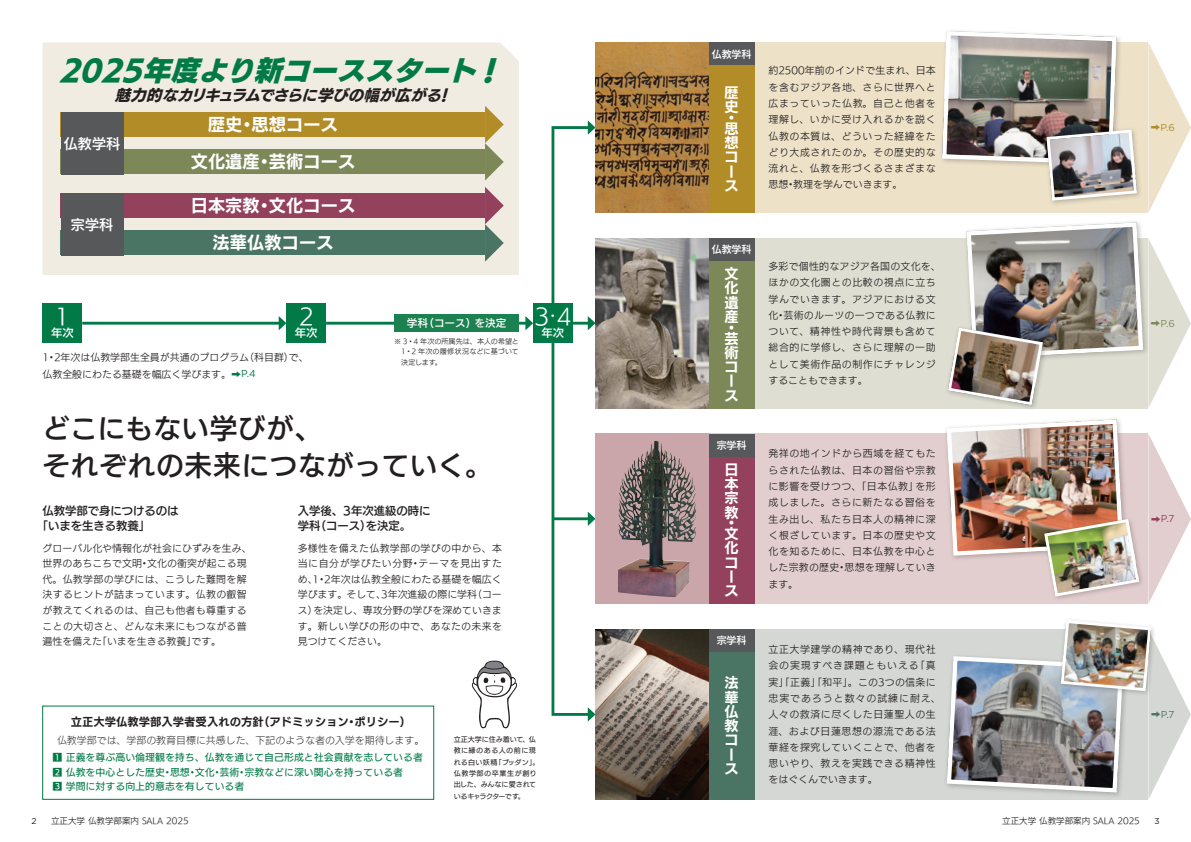
<style>
.page{position:relative;width:1191px;height:842px;background:#fff}
.page>*{position:absolute;margin:0;border:0;box-sizing:border-box;transform-origin:0 0}
.t1{font:28.3px/36.9px "UD Kakugo Small Pr 6 N DB";letter-spacing:-.005em;color:#231f20}
.t2{font:italic 800 28.1px "UD Kakugo Small Pr 6 N";color:#017a47}
.t3{font:22.7px "UD Kakugo Small Pr 6 N R";color:#fff}
.t4{font:17.1px "UD Kakugo Large Pr 6 N B";letter-spacing:.01em;color:#fff}
.t5{font:italic 15.6px "UD Kakugo Small Pr 6 N E";color:#231f20}
.t6{font:14.2px/14.3px "UD Kakugo Large Pr 6 N B";color:#fff}
.t7{font:14px "UD Kakugo Large Pr 6 N DB";color:#fff}
.t8{font:11.3px/15.6px "UD Kakugo Large Pr 6 N DB";color:#231f20}
.t9{font:11.3px "UD Kakugo Small Pr 6 N B";color:#231f20}
.t10{font:11.3px "UD Kakugo Small Pr 6 N DB";color:#fff}
.t11{font:10.6px "UD Kakugo Small Pr 6 N DB";color:#fff}
.t12{font:9.9px/16.3px "UD Kakugo Small Pr 6 N R";letter-spacing:.035em;color:#231f20;text-align:justify}
.t13{font:9.9px/16.3px "UD Kakugo Small Pr 6 N R";letter-spacing:.06em;color:#231f20}
.t14{font:9.9px/16.3px "UD Kakugo Small Pr 6 N R";letter-spacing:.055em;color:#231f20}
.t15{font:9.9px/14.2px "UD Kakugo Small Pr 6 N M";color:#017a47}
.t16{font:9.9px/16.3px "UD Kakugo Small Pr 6 N R";color:#231f20}
.t17{font:9.9px "UD Kakugo Small Pr 6 N L";color:#231f20}
.t18{font:9.9px "UD Kakugo Large Pr 6 N DB";color:#fff}
.t19{font:9.9px "Gotham";color:#b28d27}
.t20{font:9.9px "Gotham";color:#7c8858}
.t21{font:9.9px "Gotham";color:#93415c}
.t22{font:9.9px "Gotham";color:#4a7565}
.t23{font:8.5px "UD Kakugo Small Pr 6 N R";color:#231f20}
.t24{font:8.5px "Gotham";color:#231f20}
.t25{font:7.1px/11.3px "UD Kakugo Small Pr 6 N M";letter-spacing:-.005em;color:#231f20}
.t26{font:7.1px/10.6px "UD Kakugo Small Pr 6 N R";letter-spacing:.005em;color:#231f20;text-align:justify}
.s1{color:#017a47}
.s2{font-family:"Gotham";color:#017a47}
.s3{font-family:"UD Kakugo Small Pr 6 N R"}
</style>
<div class="page">
<div style="left:551px;top:126px;width:41px;height:590px;border:3px solid #017a47"></div>
<svg style="left:588px;top:120px;width:7px;height:15px"></svg>
<svg style="left:588px;top:707px;width:7px;height:14px"></svg>
<hr style="left:553px;top:322px;width:37px;height:3px;background:#017a47">
<svg style="left:588px;top:316px;width:7px;height:14px"></svg>
<hr style="left:553px;top:517px;width:37px;height:3px;background:#017a47">
<svg style="left:588px;top:512px;width:7px;height:14px"></svg>
<hr style="left:82px;top:322px;width:199px;height:3px;background:#017a47">
<svg style="left:279px;top:316px;width:7px;height:14px"></svg>
<hr style="left:326px;top:322px;width:202px;height:3px;background:#017a47">
<svg style="left:525px;top:316px;width:8px;height:14px"></svg>
<svg style="left:472px;top:660px;width:45px;height:69px"></svg>
<div style="left:394px;top:315px;width:125px;height:17px;background:#1c8151"></div>
<div style="left:43px;top:303px;width:39px;height:40px;background:#017a47"></div>
<div style="left:286px;top:303px;width:40px;height:40px;background:#017a47"></div>
<div style="left:533px;top:303px;width:40px;height:40px;background:#017a47"></div>
<div style="left:43px;top:43px;width:476px;height:232px;background:#f1ece2"></div>
<div style="left:61px;top:230px;width:424px;height:25px;background:#4a7565"></div>
<div style="left:61px;top:193px;width:424px;height:25px;background:#93415c"></div>
<svg style="left:485px;top:187px;width:19px;height:75px"></svg>
<div style="left:61px;top:193px;width:62px;height:62px;background:#57585a"></div>
<div style="left:61px;top:149px;width:424px;height:25px;background:#7c8858"></div>
<div style="left:61px;top:112px;width:424px;height:25px;background:#b28d27"></div>
<svg style="left:485px;top:106px;width:19px;height:75px"></svg>
<div style="left:61px;top:112px;width:62px;height:62px;background:#57585a"></div>
<div style="left:595px;top:43px;width:553px;height:170px;background:#ede1c7"></div>
<div style="left:595px;top:238px;width:553px;height:170px;background:#dedfd2"></div>
<div style="left:595px;top:434px;width:553px;height:170px;background:#e2cece"></div>
<div style="left:595px;top:629px;width:553px;height:170px;background:#d4d7d3"></div>
<div style="left:709px;top:65px;width:45px;height:148px;background:#b28d27"></div>
<div style="left:709px;top:261px;width:45px;height:147px;background:#7c8858"></div>
<div style="left:709px;top:456px;width:45px;height:148px;background:#93415c"></div>
<div style="left:709px;top:652px;width:45px;height:147px;background:#4a7565"></div>
<svg style="left:1148px;top:43px;width:43px;height:169px"></svg>
<svg style="left:1148px;top:434px;width:43px;height:169px"></svg>
<img style="left:595px;top:43px;width:114px;height:170px">
<img style="left:595px;top:238px;width:114px;height:170px">
<svg style="left:595px;top:434px;width:114px;height:170px;fill:#caa6aa"></svg>
<img style="left:620px;top:441px;width:34px;height:60px">
<img style="left:595px;top:629px;width:114px;height:170px">
<div style="left:709px;top:43px;width:45px;height:22px;background:#57585a"></div>
<div style="left:709px;top:238px;width:45px;height:23px;background:#57585a"></div>
<div style="left:709px;top:434px;width:45px;height:22px;background:#57585a"></div>
<div style="left:709px;top:629px;width:45px;height:23px;background:#57585a"></div>
<div style="left:945px;top:325px;width:103px;height:86px;background:#231f20;opacity:.25"></div>
<svg style="left:946px;top:222px;width:245px;height:186px"></svg>
<div style="left:1043px;top:127px;width:99px;height:79px;background:#231f20;opacity:.25"></div>
<img style="left:940px;top:31px;width:198px;height:171px">
<img style="left:944px;top:419px;width:196px;height:179px">
<img style="left:946px;top:620px;width:245px;height:179px">
<h2 class="t2" style="left:59px;top:54px;width:458px">2025年度より新コーススタート！</h2>
<h3 class="t5" style="left:115px;top:86px;width:346px">魅力的なカリキュラムでさらに学びの幅が広がる！</h3>
<h3 class="t7" style="left:64px;top:135px;width:58px">仏教学科</h3>
<h3 class="t7" style="left:71px;top:217px;width:44px">宗学科</h3>
<h3 class="t4" style="left:208px;top:115px;width:131px">歴史・思想コース</h3>
<h3 class="t4" style="left:191px;top:152px;width:166px">文化遺産・芸術コース</h3>
<h3 class="t4" style="left:191px;top:196px;width:166px">日本宗教・文化コース</h3>
<h3 class="t4" style="left:212px;top:234px;width:123px">法華仏教コース</h3>
<h3 class="t3" style="left:55px;top:304px;width:17px">1</h3>
<p class="t10" style="left:51px;top:327px;width:24px">年次</p>
<h3 class="t3" style="left:299px;top:304px;width:17px">2</h3>
<p class="t10" style="left:295px;top:327px;width:24px">年次</p>
<p class="t16" style="left:43px;top:350px;width:268px">1・2年次は仏教学部生全員が共通のプログラム（科目群）で、仏教全般にわたる基礎を幅広く学びます。<span class="s1">➡</span><span class="s2">P.4</span></p>
<p class="t11" style="left:407px;top:317px;width:101px">学科（コース）を決定</p>
<p class="t26" style="left:401px;top:336px;width:119px;text-indent:-7px">※ 3・4 年次の所属先は、本人の希望と1・2 年次の履修状況などに基づいて決定します。</p>
<h1 class="t1" style="left:42px;top:411px;width:453px">どこにもない学びが、<br>それぞれの未来につながっていく。</h1>
<p class="t8" style="left:37px;top:503px;width:143px;text-indent:6px">仏教学部で身につけるのは「いまを生きる教養」</p>
<p class="t12" style="left:43px;top:540px;width:211px;line-height:15.6px;text-align:left">グローバル化や情報化が社会にひずみを生み、世界のあちこちで文明・文化の衝突が起こる現代。仏教学部の学びには、こうした難問を解決するヒントが詰まっています。仏教の叡智が教えてくれるのは、自己も他者も尊重することの大切さと、どんな未来にもつながる普遍性を備えた「いまを生きる教養」です。</p>
<p class="t8" style="left:298px;top:503px;width:134px">入学後、3年次進級の時に学科（コース）を決定。</p>
<p class="t12" style="left:298px;top:540px;width:206px;line-height:15.6px">多様性を備えた仏教学部の学びの中から、本当に自分が学びたい分野・テーマを見出すため、1・2年次は仏教全般にわたる基礎を幅広く学びます。そして、3年次進級の際に学科（コース）を決定し、専攻分野の学びを深めていきます。新しい学びの形の中で、あなたの未来を見つけてください。</p>
<h3 class="t3" style="left:534px;top:304px;width:38px">3<sup>・</sup>4</h3>
<p class="t10" style="left:541px;top:327px;width:24px">年次</p>
<p class="t9" style="left:71px;top:715px;width:342px">立正大学仏教学部入学者受入れの方針（アドミッション・ポリシー）</p>
<p class="t17" style="left:57px;top:731px;width:369px">仏教学部では、学部の教育目標に共感した、下記のような者の入学を期待します。</p>
<p class="t15" style="left:52px;top:751px;width:372px">1 正義を尊ぶ高い倫理観を持ち、仏教を通じて自己形成と社会貢献を志している者<br>2 仏教を中心とした歴史・思想・文化・芸術・宗教などに深い関心を持っている者<br>3 学問に対する向上的意志を有している者</p>
<p class="t24" style="left:31px;top:815px;width:7px">2</p>
<p class="t23" style="left:51px;top:816px;width:139px">立正大学 仏教学部案内 SALA 2025</p>
<p class="t25" style="left:454px;top:734px;width:88px">立正大学に住み着いて、仏教に縁のある人の前に現れる白い妖精「ブッダン」。仏教学部の卒業生が創り出した、みんなに愛されているキャラクターです。</p>
<p class="t18" style="left:711px;top:48px;width:41px">仏教学科</p>
<h3 class="t6" style="left:724px;top:86px;width:15px">歴史</h3>
<h3 class="t6" style="left:724px;top:113px;width:15px;line-height:10.8px">・思</h3>
<h3 class="t6" style="left:724px;top:136px;width:15px">想コース</h3>
<p class="t12" style="left:768px;top:63px;width:169px">約2500年前のインドで生まれ、日本を含むアジア各地、さらに世界へと広まっていった仏教。自己と他者を理解し、いかに受け入れるかを説く仏教の本質は、どういった経緯をたどり大成されたのか。その歴史的な流れと、仏教を形づくるさまざまな思想・教理を学んでいきます。</p>
<p class="t18" style="left:711px;top:244px;width:41px">仏教学科</p>
<h3 class="t6" style="left:724px;top:267px;width:15px;text-align:justify">文化遺産</h3>
<h3 class="t6" style="left:724px;top:322px;width:15px;line-height:10.8px">・芸</h3>
<h3 class="t6" style="left:724px;top:346px;width:15px">術コース</h3>
<p class="t18" style="left:716px;top:440px;width:31px">宗学科</p>
<h3 class="t6" style="left:724px;top:463px;width:16px;text-align:justify">日本宗教</h3>
<h3 class="t6" style="left:724px;top:518px;width:15px;line-height:10.8px">・文</h3>
<h3 class="t6" style="left:724px;top:541px;width:15px">化コース</h3>
<p class="t18" style="left:716px;top:635px;width:31px">宗学科</p>
<h3 class="t6" style="left:724px;top:676px;width:15px">法華仏教コース</h3>
<p class="t14" style="left:768px;top:258px;width:174px">多彩で個性的なアジア各国の文化を、ほかの文化圏との比較の視点に立ち学んでいきます。アジアにおける文化・芸術のルーツの一つである仏教について、精神性や時代背景も含めて総合的に学修し、さらに理解の一助として美術作品の制作にチャレンジすることもできます。</p>
<p class="t12" style="left:768px;top:446px;width:169px">発祥の地インドから西域を経てもたらされた仏教は、日本の習俗や宗教に影響を受けつつ、「日本仏教」を形成しました。さらに新たなる習俗を生み出し、私たち日本人の精神に深く根ざしています。日本の歴史や文化を知るために、日本仏教を中心とした宗教の歴史・思想を理解していきます。</p>
<p class="t13" style="left:768px;top:641px;width:174px">立正大学建学の精神であり、現代社会の実現すべき課題ともいえる「真実」「正義」「和平」。この3つの信条に忠実であろうと数々の試練に耐え、人々の救済に尽くした日蓮聖人の生涯、および日蓮思想の源流である法華経を探究していくことで、他者を思いやり、教えを実践できる精神性をはぐくんでいきます。</p>
<p class="t19" style="left:1150px;top:121px;width:26px"><span class="s3">➡</span>P.6</p>
<p class="t20" style="left:1150px;top:317px;width:26px"><span class="s3">➡</span>P.6</p>
<p class="t21" style="left:1150px;top:512px;width:25px"><span class="s3">➡</span>P.7</p>
<p class="t22" style="left:1150px;top:708px;width:25px"><span class="s3">➡</span>P.7</p>
<p class="t23" style="left:1002px;top:816px;width:139px">立正大学 仏教学部案内 SALA 2025</p>
<p class="t24" style="left:1154px;top:815px;width:7px">3</p>
</div>
